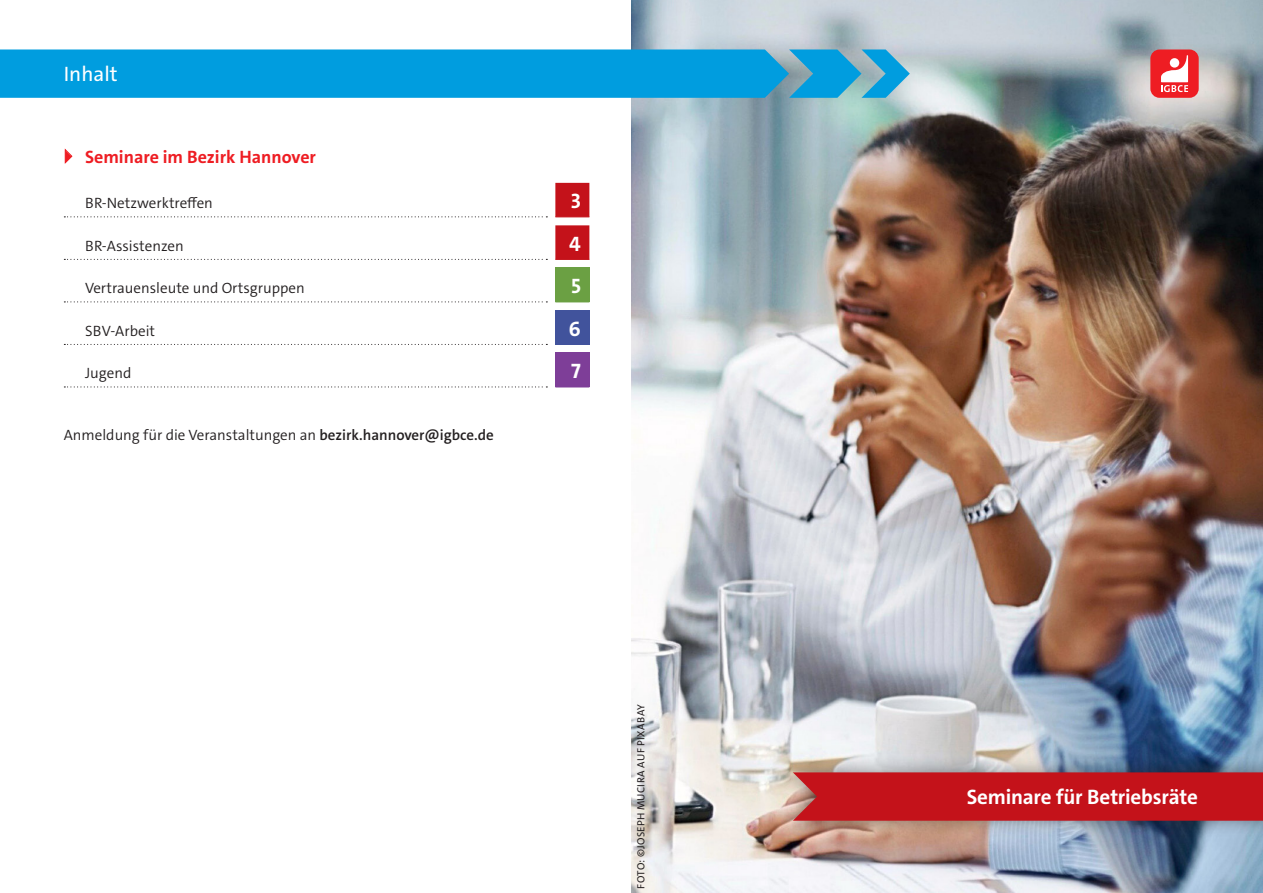
<style>
.page{position:relative;width:1263px;height:893px;background:#fff}
.page>*{position:absolute;margin:0;border:0;box-sizing:border-box;transform-origin:0 0}
.t1{font:700 21px "The Sans";letter-spacing:-.01em;color:#fff}
.t2{font:21px "The Sans";color:#fff}
.t3{font:700 18px "The Sans";color:#ee1d23}
.t4{font:300 15px "The Sans";color:#231f20}
.t5{font:10.5px "The Sans";letter-spacing:.03em;color:#231f20}
.s1{font-weight:600}
</style>
<div class="page">
<img style="left:631px;top:0;width:632px;height:893px">
<svg style="left:555px;top:183px;width:34px;height:76px;background:#ca2d34"></svg>
<div style="left:555px;top:268px;width:34px;height:34px;background:#6ba043"></div>
<div style="left:555px;top:310px;width:34px;height:34px;background:#41539c"></div>
<div style="left:555px;top:353px;width:34px;height:34px;background:#7e3e98"></div>
<hr style="left:555px;top:216px;width:34px;height:1px;background:#c4121a">
<hr style="left:555px;top:259px;width:34px;height:1px;background:#c4121a">
<svg style="left:64px;top:216px;width:483px;height:1px"></svg>
<svg style="left:64px;top:259px;width:483px;height:1px"></svg>
<svg style="left:64px;top:301px;width:483px;height:1px"></svg>
<svg style="left:64px;top:344px;width:483px;height:1px"></svg>
<svg style="left:64px;top:386px;width:483px;height:1px"></svg>
<hr style="left:555px;top:344px;width:34px;height:1px;background:#41539c">
<div style="left:779px;top:755px;width:484px;height:83px;background:#231f20;opacity:.5"></div>
<svg style="left:793px;top:772px;width:470px;height:49px;background:#c3171f"></svg>
<div style="left:1150px;top:49px;width:49px;height:49px;background:#ee1d23;border-radius:9px"></div>
<svg style="left:1161px;top:55px;width:27px;height:37px"></svg>
<svg style="left:0;top:49px;width:910px;height:49px;background:#0d9fdc"></svg>
<h1 class="t2" style="left:64px;top:61px;width:55px">Inhalt</h1>
<p class="t3" style="left:85px;top:145px;width:232px">Seminare im Bezirk Hannover</p>
<p class="t4" style="left:85px;top:194px;width:129px">BR-Netzwerktreffen</p>
<h1 class="t1" style="left:571px;top:188px;width:12px">3</h1>
<p class="t4" style="left:85px;top:236px;width:100px">BR-Assistenzen</p>
<h1 class="t1" style="left:569px;top:230px;width:13px">4</h1>
<p class="t4" style="left:85px;top:279px;width:221px">Vertrauensleute und Ortsgruppen</p>
<h1 class="t1" style="left:571px;top:273px;width:11px">5</h1>
<p class="t4" style="left:85px;top:321px;width:72px">SBV-Arbeit</p>
<h1 class="t1" style="left:569px;top:315px;width:13px">6</h1>
<p class="t4" style="left:85px;top:364px;width:48px">Jugend</p>
<h1 class="t1" style="left:571px;top:358px;width:11px">7</h1>
<p class="t4" style="left:64px;top:425px;width:432px">Anmeldung für die Veranstaltungen an <span class="s1">bezirk.hannover@igbce.de</span></p>
<p class="t5" style="left:634px;top:889px;width:186px;rotate:-90deg">FOTO: ©JOSEPH MUCIRA AUF PIXABAY</p>
<h1 class="t1" style="left:967px;top:784px;width:233px">Seminare für Betriebsräte</h1>
</div>
